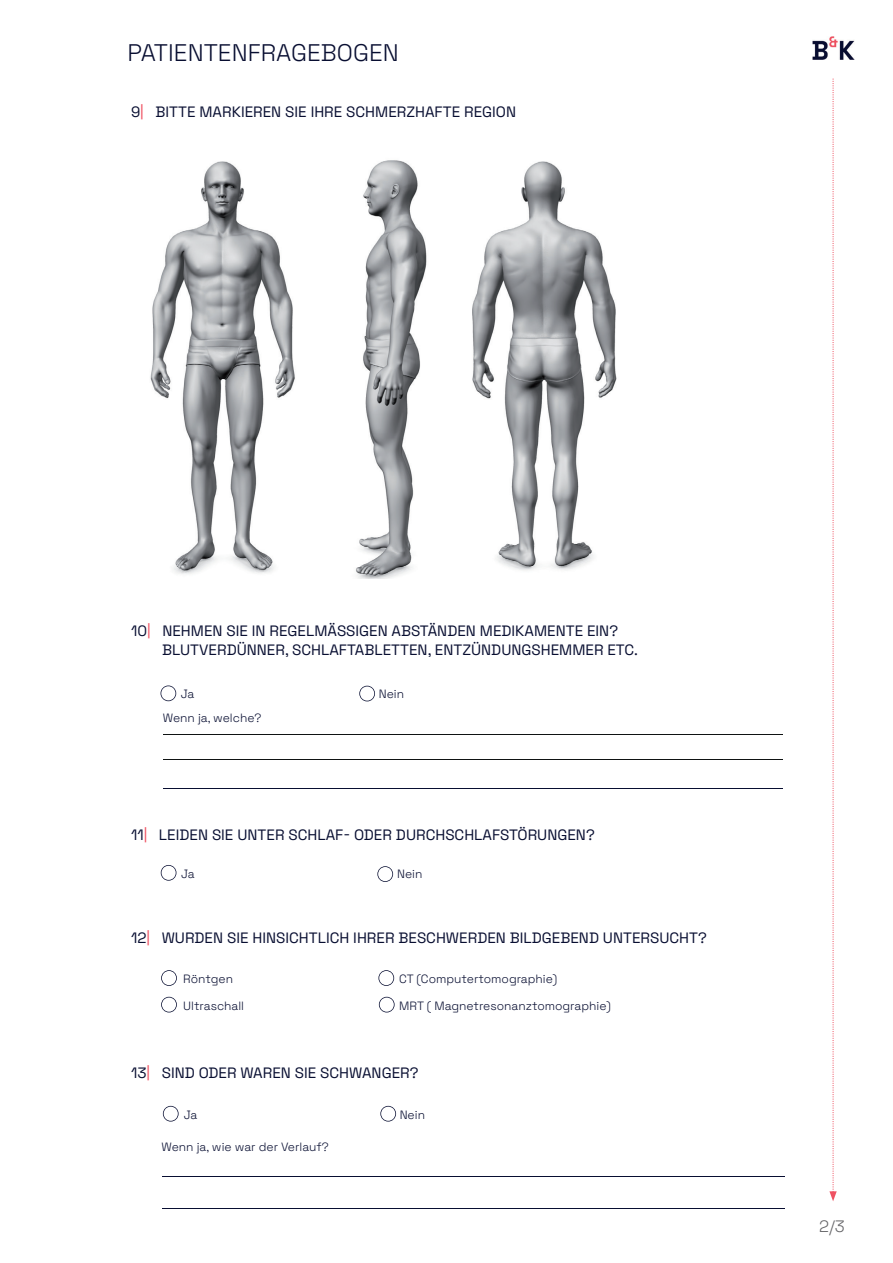
<style>
.page{position:relative;width:893px;height:1263px;background:#fff}
.page>*{position:absolute;margin:0;border:0;box-sizing:border-box;transform-origin:0 0}
.t1{font:300 24px "Space Grotesk";color:#080e31}
.t2{font:300 16.5px "Space Grotesk";color:#636366}
.t3{font:300 15px/19.5px "Space Grotesk";color:#080e31}
.t4{font:300 12px "Space Grotesk";color:#080e31}
.s1{color:#ef5262}
</style>
<div class="page">
<img style="left:150px;top:160px;width:467px;height:418px">
<hr style="left:163px;top:734px;width:619px;height:1px;background:#0f1313">
<hr style="left:163px;top:759px;width:619px;height:1px;background:#0f1313">
<hr style="left:163px;top:788px;width:619px;height:1px;background:#080e31">
<hr style="left:162px;top:1208px;width:622px;height:1px;background:#080e31">
<hr style="left:162px;top:1176px;width:622px;height:1px;background:#080e31">
<img style="left:812px;top:37px;width:42px;height:23px">
<svg style="left:161px;top:970px;width:16px;height:16px"></svg>
<svg style="left:161px;top:997px;width:16px;height:15px"></svg>
<svg style="left:378px;top:970px;width:16px;height:16px"></svg>
<svg style="left:379px;top:997px;width:16px;height:15px"></svg>
<svg style="left:163px;top:1106px;width:16px;height:15px"></svg>
<svg style="left:380px;top:1106px;width:16px;height:15px"></svg>
<svg style="left:161px;top:865px;width:15px;height:16px"></svg>
<svg style="left:377px;top:866px;width:16px;height:16px"></svg>
<svg style="left:359px;top:686px;width:16px;height:15px"></svg>
<svg style="left:161px;top:685px;width:15px;height:16px"></svg>
<svg style="left:829px;top:79px;width:8px;height:1122px"></svg>
<h1 class="t1" style="left:128px;top:35px;width:273px">PATIENTENFRAGEBOGEN</h1>
<p class="t3" style="left:131px;top:101px;width:387px">9<span class="s1">|</span> BITTE MARKIEREN SIE IHRE SCHMERZHAFTE REGION</p>
<p class="t3" style="left:162px;top:620px;width:477px;text-indent:-31px">10<span class="s1">|</span> NEHMEN SIE IN REGELMÄSSIGEN ABSTÄNDEN MEDIKAMENTE EIN?<br>BLUTVERDÜNNER, SCHLAFTABLETTEN, ENTZÜNDUNGSHEMMER ETC.</p>
<p class="t4" style="left:181px;top:685px;width:15px">Ja</p>
<p class="t4" style="left:379px;top:685px;width:27px">Nein</p>
<p class="t4" style="left:163px;top:709px;width:100px">Wenn ja, welche?</p>
<p class="t3" style="left:131px;top:824px;width:465px">11<span class="s1">|</span> LEIDEN SIE UNTER SCHLAF- ODER DURCHSCHLAFSTÖRUNGEN?</p>
<p class="t4" style="left:181px;top:865px;width:15px">Ja</p>
<p class="t4" style="left:397px;top:865px;width:27px">Nein</p>
<p class="t3" style="left:131px;top:927px;width:577px">12<span class="s1">|</span> WURDEN SIE HINSICHTLICH IHRER BESCHWERDEN BILDGEBEND UNTERSUCHT?</p>
<p class="t4" style="left:183px;top:970px;width:51px">Röntgen</p>
<p class="t4" style="left:399px;top:970px;width:159px">CT (Computertomographie)</p>
<p class="t4" style="left:183px;top:997px;width:62px">Ultraschall</p>
<p class="t4" style="left:399px;top:997px;width:213px">MRT ( Magnetresonanztomographie)</p>
<p class="t3" style="left:131px;top:1062px;width:289px">13<span class="s1">|</span> SIND ODER WAREN SIE SCHWANGER?</p>
<p class="t4" style="left:184px;top:1105px;width:15px">Ja</p>
<p class="t4" style="left:400px;top:1105px;width:27px">Nein</p>
<p class="t4" style="left:162px;top:1138px;width:169px">Wenn ja, wie war der Verlauf?</p>
<p class="t2" style="left:819px;top:1214px;width:27px">2/3</p>
</div>
